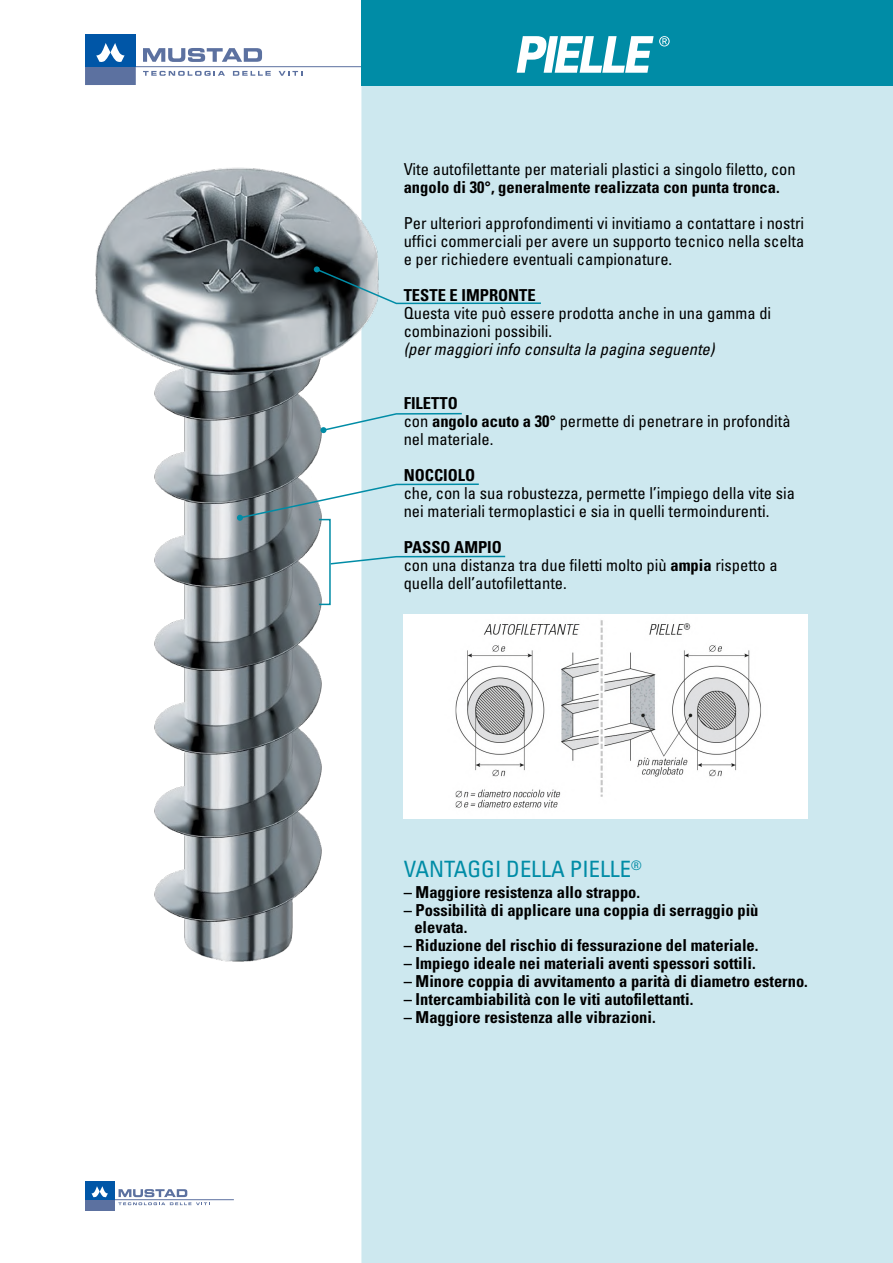
<style>
.page{position:relative;width:893px;height:1263px;background:#fff}
.page>*{position:absolute;margin:0;border:0;box-sizing:border-box;transform-origin:0 0}
.t1{font:condensed 22.5px "Univers";color:#008ca6}
.t2{font:condensed 16.5px/18px "Univers";color:#000}
.t3{font:700 condensed 16.5px/16.5px "Univers";color:#000}
.t4{font:italic condensed 16.5px "Univers";color:#000}
.s1{font-weight:700}
</style>
<div class="page">
<hr style="left:136px;top:66px;width:472px;height:1px;background:#5c71a0">
<div style="left:85px;top:34px;width:51px;height:51px;background:#5c71a0"></div>
<div style="left:85px;top:34px;width:51px;height:32px;background:#0056a7"></div>
<svg style="left:96px;top:43px;width:29px;height:19px"></svg>
<svg style="left:143px;top:48px;width:119px;height:14px"></svg>
<svg style="left:143px;top:71px;width:82px;height:5px"></svg>
<svg style="left:233px;top:71px;width:38px;height:5px"></svg>
<svg style="left:279px;top:71px;width:23px;height:5px"></svg>
<div style="left:361px;top:85px;width:532px;height:1178px;background:#cde8ef"></div>
<div style="left:361px;top:0;width:532px;height:85px;background:#008ca6"></div>
<hr style="left:114px;top:1199px;width:120px;height:1px;background:#5c71a0">
<div style="left:85px;top:1181px;width:29px;height:29px;background:#5c71a0"></div>
<div style="left:85px;top:1181px;width:29px;height:19px;background:#0056a7"></div>
<svg style="left:92px;top:1186px;width:16px;height:11px"></svg>
<svg style="left:118px;top:1189px;width:92px;height:16px"></svg>
<svg style="left:517px;top:36px;width:153px;height:37px"></svg>
<img style="left:95px;top:165px;width:285px;height:799px">
<div style="left:404px;top:615px;width:404px;height:204px;background:#fff"></div>
<img style="left:455px;top:620px;width:306px;height:188px">
<svg style="left:237px;top:483px;width:243px;height:38px"></svg>
<svg style="left:320px;top:412px;width:143px;height:21px"></svg>
<svg style="left:314px;top:266px;width:228px;height:39px;background:#a1bbc1"></svg>
<svg style="left:331px;top:555px;width:176px;height:10px;background:#b5dde6"></svg>
<div style="left:318px;top:519px;width:13px;height:86px;border:2px solid #008ca6"></div>
<p class="t2" style="left:404px;top:160px;width:393px">Vite autofilettante per materiali plastici a singolo filetto, con</p>
<p class="t3" style="left:404px;top:179px;width:377px">angolo di 30°, generalmente realizzata con punta tronca.</p>
<p class="t2" style="left:404px;top:214px;width:402px;text-align:justify">Per ulteriori approfondimenti vi invitiamo a contattare i nostri uffici commerciali per avere un supporto tecnico nella scelta e per richiedere eventuali campionature.</p>
<p class="t3" style="left:404px;top:287px;width:134px">TESTE E IMPRONTE</p>
<p class="t2" style="left:404px;top:304px;width:369px">Questa vite può essere prodotta anche in una gamma di combinazioni possibili.</p>
<p class="t4" style="left:404px;top:339px;width:312px">(per maggiori info consulta la pagina seguente)</p>
<p class="t2" style="left:404px;top:394px;width:388px"><span class="s1">FILETTO<br></span>con <span class="s1">angolo acuto a 30°</span> permette di penetrare in profondità nel materiale.</p>
<p class="t3" style="left:404px;top:467px;width:73px">NOCCIOLO</p>
<p class="t2" style="left:404px;top:484px;width:393px">che, con la sua robustezza, permette l’impiego della vite sia nei materiali termoplastici e sia in quelli termoindurenti.</p>
<p class="t2" style="left:404px;top:538px;width:375px"><span class="s1">PASSO AMPIO<br></span>con una distanza tra due filetti molto più <span class="s1">ampia</span> rispetto a quella dell’autofilettante.</p>
<h1 class="t1" style="left:404px;top:855px;width:239px">VANTAGGI DELLA PIELLE<sup>®</sup></h1>
<p class="t3" style="left:404px;top:884px;width:238px">– Maggiore resistenza allo strappo.</p>
<p class="t3" style="left:414px;top:902px;width:346px;text-indent:-11px">– Possibilità di applicare una coppia di serraggio più elevata.</p>
<p class="t3" style="left:404px;top:936px;width:356px">– Riduzione del rischio di fessurazione del materiale.</p>
<p class="t3" style="left:404px;top:954px;width:353px">– Impiego ideale nei materiali aventi spessori sottili.</p>
<p class="t3" style="left:404px;top:972px;width:406px">– Minore coppia di avvitamento a parità di diametro esterno.</p>
<p class="t3" style="left:404px;top:990px;width:291px">– Intercambiabilità con le viti autofilettanti.</p>
<p class="t3" style="left:404px;top:1008px;width:254px">– Maggiore resistenza alle vibrazioni.</p>
</div>
